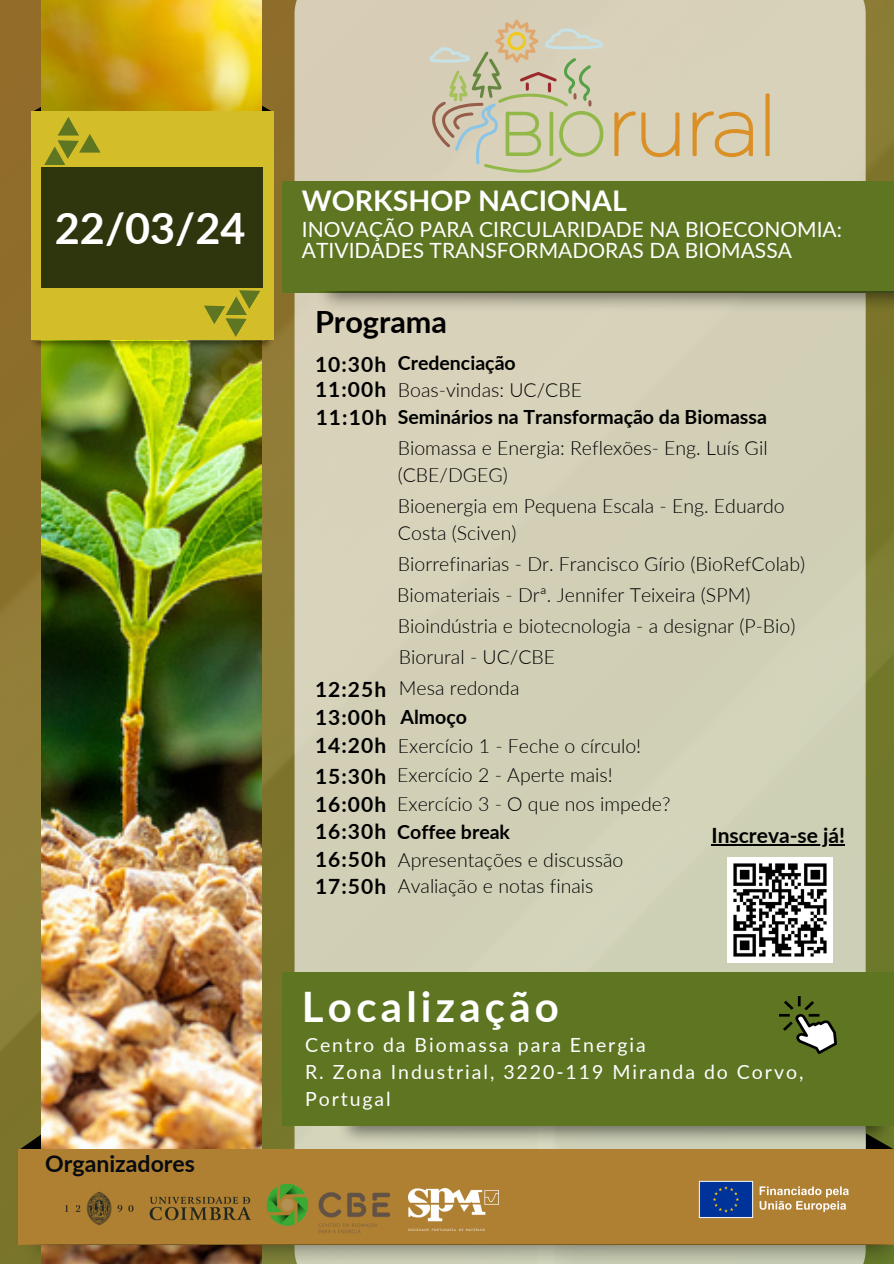
<style>
.page{position:relative;width:894px;height:1264px;background:#fff}
.page>*{position:absolute;margin:0;border:0;box-sizing:border-box;transform-origin:0 0}
.t1{font:700 43.2px "Lato";color:#fff}
.t2{font:700 42px "Lato";letter-spacing:.1em;color:#fff}
.t3{font:700 30.6px "Lato";color:#000}
.t4{font:700 28.5px "Lato";color:#fff}
.t5{font:700 23.1px "Lato";color:#070a10}
.t6{font:21px/21.3px "Lato";color:#fff}
.t7{font:700 21px "Lato";letter-spacing:.05em;color:#000}
.t8{font:700 21px "Lato";color:#000}
.t9{font:300 19.5px/27px "Lato";color:#000}
.t10{font:19.5px/27px "Lato";letter-spacing:.1em;color:#fff}
.t11{font:700 19.5px "Lato";color:#000}
</style>
<div class="page">
<img style="left:0;top:0;width:893px;height:1263px">
<svg style="left:261px;top:77px;width:13px;height:71px"></svg>
<div style="left:294px;top:0;width:571px;height:1149px;background:#d2d0b6"></div>
<img style="left:336px;top:1125px;width:557px;height:19px">
<svg style="left:18px;top:1132px;width:24px;height:17px"></svg>
<img style="left:42px;top:0;width:219px;height:1149px">
<div style="left:282px;top:972px;width:611px;height:153px;background:#5e7522"></div>
<div style="left:282px;top:181px;width:611px;height:112px;background:#5e7522"></div>
<div style="left:31px;top:111px;width:242px;height:229px;background:#d3bd28"></div>
<svg style="left:31px;top:77px;width:69px;height:88px"></svg>
<svg style="left:204px;top:290px;width:56px;height:47px"></svg>
<div style="left:42px;top:168px;width:221px;height:120px;background:#2f360e"></div>
<img style="left:30px;top:340px;width:244px;height:9px">
<img style="left:314px;top:292px;width:579px;height:20px">
<svg style="left:641px;top:112px;width:38px;height:47px;background:#d8c194"></svg>
<svg style="left:614px;top:110px;width:21px;height:47px"></svg>
<svg style="left:692px;top:110px;width:60px;height:47px;background:#d8be8e"></svg>
<svg style="left:765px;top:93px;width:4px;height:63px"></svg>
<svg style="left:429px;top:20px;width:176px;height:153px;background:#ccc8aa"></svg>
<svg style="left:865px;top:1133px;width:28px;height:16px"></svg>
<div style="left:18px;top:1149px;width:875px;height:95px;background:#af7f32"></div>
<img style="left:698px;top:1180px;width:151px;height:39px">
<img style="left:273px;top:1183px;width:117px;height:50px">
<img style="left:65px;top:1189px;width:208px;height:37px">
<img style="left:18px;top:1244px;width:875px;height:19px">
<img style="left:779px;top:996px;width:57px;height:57px">
<img style="left:727px;top:857px;width:105px;height:105px">
<img style="left:408px;top:1188px;width:90px;height:42px">
<hr style="left:711px;top:844px;width:133px;height:2px;background:#000">
<p class="t1" style="left:55px;top:201px;width:192px">22/03/24</p>
<p class="t5" style="left:45px;top:1149px;width:151px">Organizadores</p>
<h6 class="t4" style="left:302px;top:183px;width:326px">WORKSHOP NACIONAL</h6>
<h6 class="t6" style="left:302px;top:218px;width:541px">INOVAÇÃO PARA CIRCULARIDADE NA BIOECONOMIA:<br>ATIVIDADES TRANSFORMADORAS DA BIOMASSA</h6>
<p class="t3" style="left:315px;top:303px;width:133px">Programa</p>
<p class="t7" style="left:315px;top:351px;width:73px">10:30h</p>
<h6 class="t7" style="left:315px;top:376px;width:73px">11:00h</h6>
<h6 class="t11" style="left:398px;top:351px;width:119px">Credenciação</h6>
<p class="t9" style="left:398px;top:375px;width:186px">Boas-vindas: UC/CBE</p>
<p class="t7" style="left:315px;top:404px;width:73px">11:10h</p>
<p class="t11" style="left:397px;top:405px;width:370px">Seminários na Transformação da Biomassa</p>
<h5 class="t9" style="left:397px;top:433px;width:371px">Biomassa e Energia: Reflexões- Eng. Luís Gil (CBE/DGEG)</h5>
<h6 class="t9" style="left:398px;top:491px;width:388px">Bioenergia em Pequena Escala - Eng. Eduardo<br>Costa (Sciven)</h6>
<h6 class="t9" style="left:398px;top:549px;width:408px">Biorrefinarias - Dr. Francisco Gírio (BioRefColab)</h6>
<p class="t9" style="left:397px;top:580px;width:354px">Biomateriais - Drª. Jennifer Teixeira (SPM)</p>
<p class="t9" style="left:398px;top:611px;width:399px">Bioindústria e biotecnologia - a designar (P-Bio)</p>
<p class="t9" style="left:399px;top:642px;width:158px">Biorural - UC/CBE</p>
<h6 class="t7" style="left:315px;top:676px;width:73px">12:25h</h6>
<h6 class="t9" style="left:399px;top:673px;width:122px">Mesa redonda</h6>
<p class="t7" style="left:315px;top:704px;width:73px">13:00h</p>
<h1 class="t11" style="left:400px;top:704px;width:68px">Almoço</h1>
<p class="t7" style="left:315px;top:732px;width:73px">14:20h</p>
<h6 class="t7" style="left:315px;top:762px;width:73px">15:30h</h6>
<p class="t7" style="left:315px;top:790px;width:73px">16:00h</p>
<p class="t7" style="left:315px;top:818px;width:73px">16:30h</p>
<p class="t7" style="left:315px;top:846px;width:73px">16:50h</p>
<h3 class="t7" style="left:315px;top:873px;width:73px">17:50h</h3>
<h6 class="t9" style="left:398px;top:731px;width:245px">Exercício 1 - Feche o círculo!</h6>
<p class="t9" style="left:397px;top:761px;width:217px">Exercício 2 - Aperte mais!</p>
<h2 class="t9" style="left:397px;top:790px;width:274px">Exercício 3 - O que nos impede?</h2>
<p class="t9" style="left:398px;top:846px;width:227px">Apresentações e discussão</p>
<p class="t9" style="left:398px;top:872px;width:197px">Avaliação e notas finais</p>
<h6 class="t11" style="left:397px;top:819px;width:114px">Coffee break</h6>
<p class="t2" style="left:302px;top:980px;width:258px">Localização</p>
<p class="t8" style="left:711px;top:822px;width:135px">Inscreva-se já!</p>
<p class="t10" style="left:305px;top:1030px;width:342px">Centro da Biomassa para Energia</p>
<p class="t10" style="left:305px;top:1057px;width:500px">R. Zona Industrial, 3220-119 Miranda do Corvo,<br>Portugal</p>
</div>
